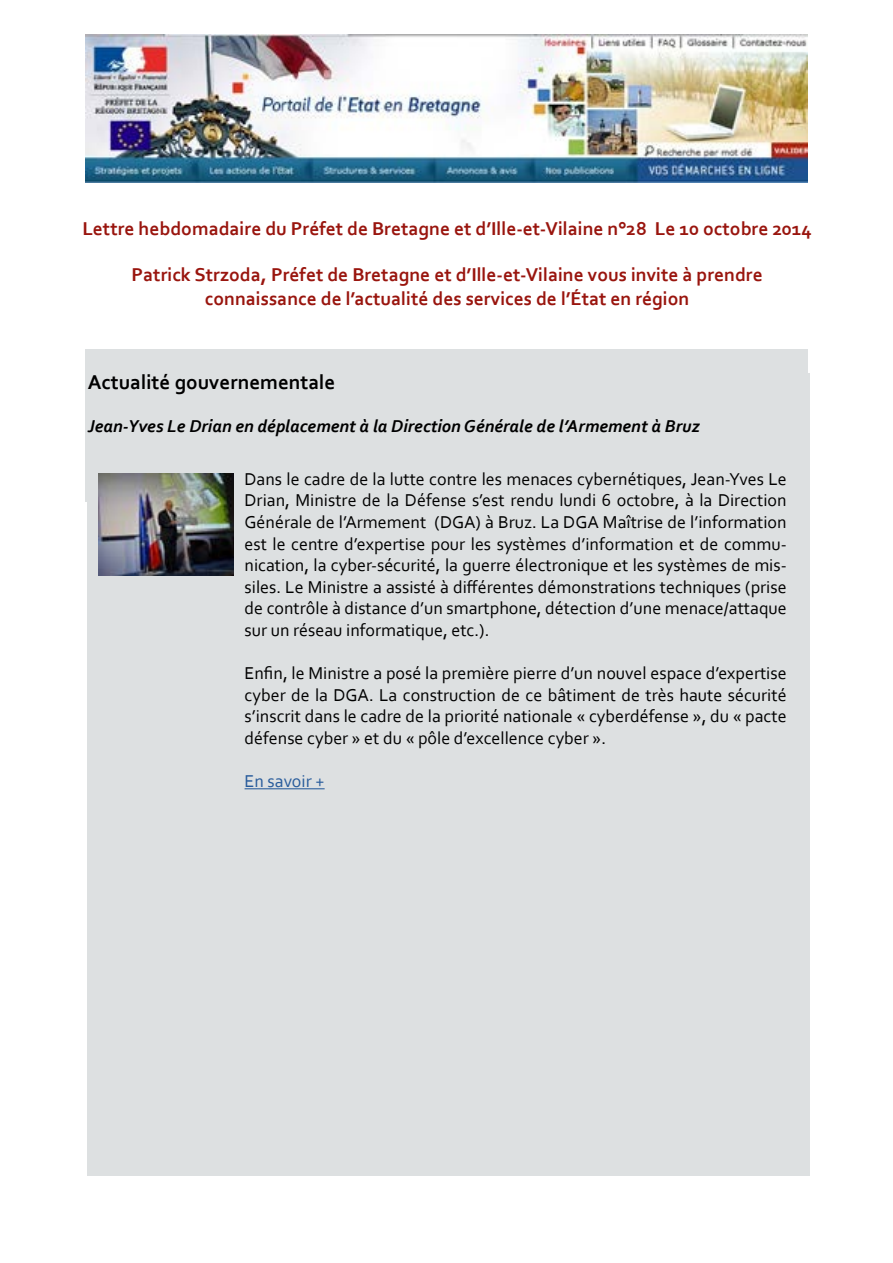
<style>
.page{position:relative;width:893px;height:1263px;background:#fff}
.page>*{position:absolute;margin:0;border:0;box-sizing:border-box;transform-origin:0 0}
.t1{font:700 21px "Corbel";color:#000}
.t2{font:700 19.5px/23.4px "Corbel";color:#99150e;text-align:center}
.t3{font:18px/21.6px "Corbel";color:#000;text-align:justify}
.t4{font:italic 700 18px "Corbel";color:#000}
.t5{font:18px "Corbel";color:#275b9b}
</style>
<div class="page">
<div style="left:85px;top:349px;width:723px;height:153px;background:#dde0e1"></div>
<div style="left:88px;top:373px;width:722px;height:802px;background:#dde0e1"></div>
<img style="left:99px;top:473px;width:134px;height:102px">
<img style="left:85px;top:35px;width:723px;height:148px">
<hr style="left:245px;top:788px;width:80px;height:1px;background:#275b9b">
<p class="t2" style="left:82px;top:216px;width:731px">Lettre hebdomadaire du Préfet de Bretagne et d’Ille-et-Vilaine n°28 Le 10 octobre 2014</p>
<p class="t2" style="left:132px;top:263px;width:633px">Patrick Strzoda, Préfet de Bretagne et d’Ille-et-Vilaine vous invite à prendre connaissance de l’actualité des services de l’État en région</p>
<p class="t1" style="left:88px;top:369px;width:249px">Actualité gouvernementale</p>
<p class="t4" style="left:88px;top:415px;width:614px">Jean-Yves Le Drian en déplacement à la Direction Générale de l’Armement à Bruz</p>
<p class="t3" style="left:245px;top:467px;width:544px">Dans le cadre de la lutte contre les menaces cybernétiques, Jean-Yves Le Drian, Ministre de la Défense s’est rendu lundi 6 octobre, à la Direction Générale de l’Armement (DGA) à Bruz. La DGA Maîtrise de l’information est le centre d’expertise pour les systèmes d’information et de commu&shy;nication, la cyber-sécurité, la guerre électronique et les systèmes de mis&shy;siles. Le Ministre a assisté à différentes démonstrations techniques (prise de contrôle à distance d’un smartphone, détection d’une menace/attaque sur un réseau informatique, etc.).</p>
<p class="t3" style="left:245px;top:662px;width:544px">Enfin, le Ministre a posé la première pierre d’un nouvel espace d’expertise cyber de la DGA. La construction de ce bâtiment de très haute sécurité s’inscrit dans le cadre de la priorité nationale « cyberdéfense », du « pacte défense cyber » et du « pôle d’excellence cyber ».</p>
<p class="t5" style="left:245px;top:770px;width:82px">En savoir +</p>
</div>
